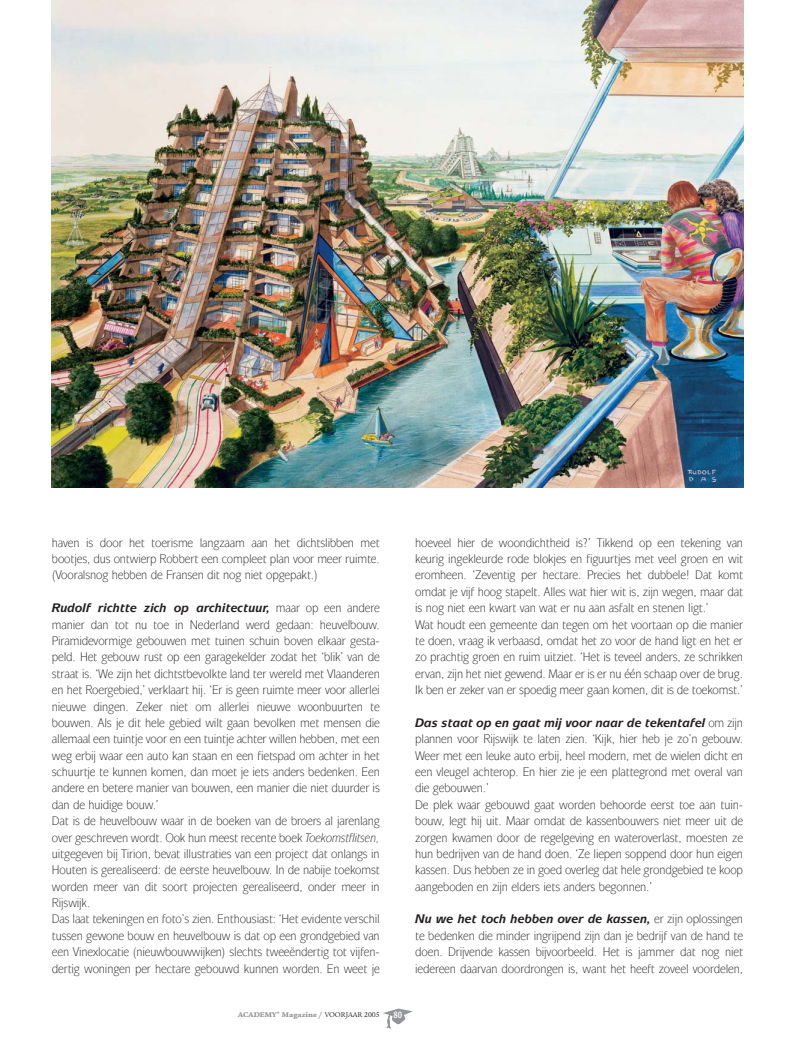
<style>
.page{position:relative;width:794px;height:1044px;background:#fff}
.page>*{position:absolute;margin:0;border:0;box-sizing:border-box;transform-origin:0 0}
.t1{font:12.5px/16.4px "Mixage IT Cby BT";letter-spacing:-.01em;color:#231f20;scale:.89 1}
.t2{font:700 10px "Legacy Sans";color:#fff;scale:.8 1}
.t3{font:900 7.5px "Legacy Serif";color:#939598}
.s1{font-weight:700;font-style:italic}
.s2{font-style:italic}
.s3{font-weight:400;color:#231f20}
</style>
<div class="page">
<svg style="left:383px;top:1008px;width:30px;height:20px"></svg>
<img style="left:52px;top:0;width:691px;height:487px">
<p class="t1" style="left:52px;top:535px;width:370px;text-align:justify">haven is door het toerisme langzaam aan het dichtslibben met bootjes, dus ontwierp Robbert een compleet plan voor meer ruimte. (Vooralsnog hebben de Fransen dit nog niet opgepakt.)</p>
<p class="t1" style="left:52px;top:601px;width:370px"><span class="s1">Rudolf richtte zich op architectuur,</span> maar op een andere manier dan tot nu toe in Nederland werd gedaan: heuvelbouw.<br>Piramidevormige gebouwen met tuinen schuin boven elkaar gesta&shy;peld. Het gebouw rust op een garagekelder zodat het ‘blik’ van de straat is. ‘We zijn het dichtstbevolkte land ter wereld met Vlaanderen en het Roergebied,’ verklaart hij. ‘Er is geen ruimte meer voor allerlei nieuwe dingen. Zeker niet om allerlei nieuwe woonbuurten te bouwen. Als je dit hele gebied wilt gaan bevolken met mensen die allemaal een tuintje voor en een tuintje achter willen hebben, met een weg erbij waar een auto kan staan en een fietspad om achter in het schuurtje te kunnen komen, dan moet je iets anders bedenken. Een andere en betere manier van bouwen, een manier die niet duurder is dan de huidige bouw.’<br>Dat is de heuvelbouw waar in de boeken van de broers al jarenlang over geschreven wordt. Ook hun meest recente boek <span class="s2">Toekomstflitsen, </span>uitgegeven bij Tirion, bevat illustraties van een project dat onlangs in Houten is gerealiseerd: de eerste heuvelbouw. In de nabije toekomst worden meer van dit soort projecten gerealiseerd, onder meer in Rijswijk.<br>Das laat tekeningen en foto’s zien. Enthousiast: ‘Het evidente verschil tussen gewone bouw en heuvelbouw is dat op een grondgebied van een Vinexlocatie (nieuwbouwwijken) slechts tweeëndertig tot vijfen&shy;dertig woningen per hectare gebouwd kunnen worden. En weet je</p>
<p class="t1" style="left:415px;top:535px;width:370px">hoeveel hier de woondichtheid is?’ Tikkend op een tekening van keurig ingekleurde rode blokjes en figuurtjes met veel groen en wit eromheen. ‘Zeventig per hectare. Precies het dubbele! Dat komt omdat je vijf hoog stapelt. Alles wat hier wit is, zijn wegen, maar dat is nog niet een kwart van wat er nu aan asfalt en stenen ligt.’<br>Wat houdt een gemeente dan tegen om het voortaan op die manier te doen, vraag ik verbaasd, omdat het zo voor de hand ligt en het er zo prachtig groen en ruim uitziet. ‘Het is teveel anders, ze schrikken ervan, zijn het niet gewend. Maar er is er nu één schaap over de brug.<br>Ik ben er zeker van er spoedig meer gaan komen, dit is de toekomst.’</p>
<p class="t1" style="left:415px;top:716px;width:370px"><span class="s1">Das staat op en gaat mij voor naar de tekentafel</span> om zijn plannen voor Rijswijk te laten zien. ‘Kijk, hier heb je zo’n gebouw.<br>Weer met een leuke auto erbij, heel modern, met de wielen dicht en een vleugel achterop. En hier zie je een plattegrond met overal van die gebouwen.’<br>De plek waar gebouwd gaat worden behoorde eerst toe aan tuin&shy;bouw, legt hij uit. Maar omdat de kassenbouwers niet meer uit de zorgen kwamen door de regelgeving en wateroverlast, moesten ze hun bedrijven van de hand doen. ‘Ze liepen soppend door hun eigen kassen. Dus hebben ze in goed overleg dat hele grondgebied te koop aangeboden en zijn elders iets anders begonnen.’</p>
<p class="t1" style="left:415px;top:912px;width:370px;text-align:justify"><span class="s1">Nu we het toch hebben over de kassen,</span> er zijn oplossingen te bedenken die minder ingrijpend zijn dan je bedrijf van de hand te doen. Drijvende kassen bijvoorbeeld. Het is jammer dat nog niet iedereen daarvan doordrongen is, want het heeft zoveel voordelen,</p>
<p class="t3" style="left:238px;top:1011px;width:144px">ACADEMY<sup>®</sup> Magazine / <span class="s3">VOORJAAR 2005</span></p>
<p class="t2" style="left:393px;top:1011px;width:12px">80</p>
</div>
